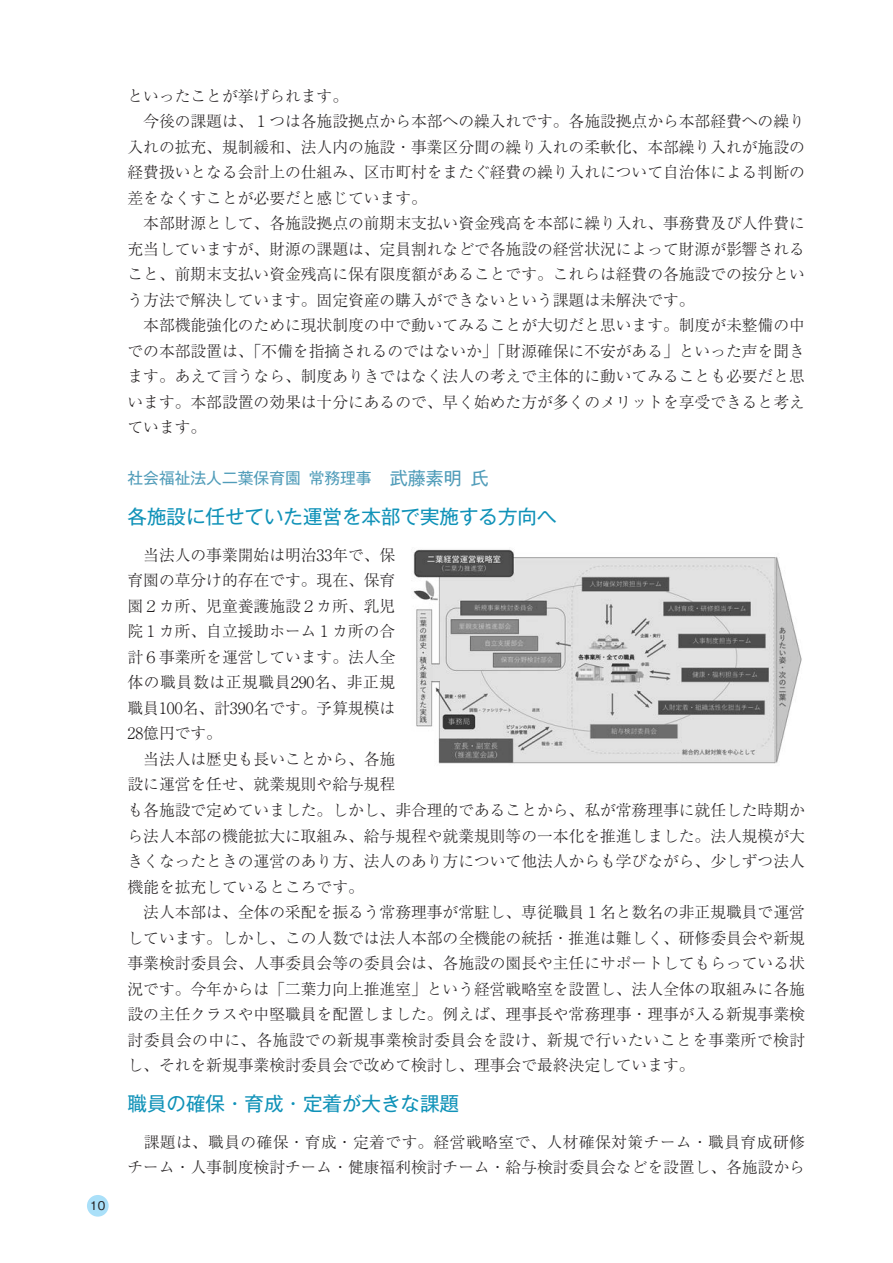
<style>
.page{position:relative;width:893px;height:1263px;background:#fff}
.page>*{position:absolute;margin:0;border:0;box-sizing:border-box;transform-origin:0 0}
.特集-見出し_特色70_K30{font:19.5px "Gothic MB101 Pr 6";color:#1092b8}
.標準{font:300 15.75px/25.5px "Ryumin Pr 6";color:#231f20;text-align:justify}
.特集-肩書_名前{font:15.75px "Gothic MB101 Pr 6";color:#509cb9}
.t1{font:500 12px "Gothic BBB Pr 6";color:#231f20}
.s1{font-size:18px}
</style>
<div class="page">
<img style="left:413px;top:549px;width:389px;height:215px">
<div style="left:87px;top:1195px;width:22px;height:21px;background:#aae0f9;border-radius:50%"></div>
<p class="t1" style="left:90px;top:1196px;width:17px">10</p>
<p class="標準" style="left:128px;top:82px;width:222px">といったことが挙げられます。</p>
<p class="標準" style="left:128px;top:108px;width:679px">　今後の課題は、１つは各施設拠点から本部への繰入れです。各施設拠点から本部経費への繰り入れの拡充、規制緩和、法人内の施設・事業区分間の繰り入れの柔軟化、本部繰り入れが施設の経費扱いとなる会計上の仕組み、区市町村をまたぐ経費の繰り入れについて自治体による判断の差をなくすことが必要だと感じています。</p>
<p class="標準" style="left:128px;top:210px;width:679px">　本部財源として、各施設拠点の前期末支払い資金残高を本部に繰り入れ、事務費及び人件費に充当していますが、財源の課題は、定員割れなどで各施設の経営状況によって財源が影響されること、前期末支払い資金残高に保有限度額があることです。これらは経費の各施設での按分という方法で解決しています。固定資産の購入ができないという課題は未解決です。</p>
<p class="標準" style="left:128px;top:312px;width:679px">　本部機能強化のために現状制度の中で動いてみることが大切だと思います。制度が未整備の中での本部設置は、「不備を指摘されるのではないか」「財源確保に不安がある」といった声を聞きます。あえて言うなら、制度ありきではなく法人の考えで主体的に動いてみることも必要だと思います。本部設置の効果は十分にあるので、早く始めた方が多くのメリットを享受できると考えています。</p>
<p class="特集-肩書_名前" style="left:128px;top:465px;width:363px">社会福祉法人二葉保育園 常務理事<span class="s1">　武藤素明 氏</span></p>
<p class="特集-見出し_特色70_K30" style="left:128px;top:500px;width:430px">各施設に任せていた運営を本部で実施する方向へ</p>
<p class="標準" style="left:128px;top:541px;width:269px">　当法人の事業開始は明治33年で、保育園の草分け的存在です。現在、保育園２カ所、児童養護施設２カ所、乳児院１カ所、自立援助ホーム１カ所の合計６事業所を運営しています。法人全体の職員数は正規職員290名、非正規職員100名、計390名です。予算規模は28億円です。</p>
<p class="標準" style="left:128px;top:745px;width:679px;text-align:left">　当法人は歴史も長いことから、各施<br>設に運営を任せ、就業規則や給与規程<br>も各施設で定めていました。しかし、非合理的であることから、私が常務理事に就任した時期から法人本部の機能拡大に取組み、給与規程や就業規則等の一本化を推進しました。法人規模が大きくなったときの運営のあり方、法人のあり方について他法人からも学びながら、少しずつ法人機能を拡充しているところです。</p>
<p class="標準" style="left:128px;top:898px;width:679px">　法人本部は、全体の采配を振るう常務理事が常駐し、専従職員１名と数名の非正規職員で運営しています。しかし、この人数では法人本部の全機能の統括・推進は難しく、研修委員会や新規事業検討委員会、人事委員会等の委員会は、各施設の園長や主任にサポートしてもらっている状況です。今年からは「二葉力向上推進室」という経営戦略室を設置し、法人全体の取組みに各施設の主任クラスや中堅職員を配置しました。例えば、理事長や常務理事・理事が入る新規事業検討委員会の中に、各施設での新規事業検討委員会を設け、新規で行いたいことを事業所で検討し、それを新規事業検討委員会で改めて検討し、理事会で最終決定しています。</p>
<p class="特集-見出し_特色70_K30" style="left:128px;top:1087px;width:333px">職員の確保・育成・定着が大きな課題</p>
<p class="標準" style="left:128px;top:1128px;width:679px">　課題は、職員の確保・育成・定着です。経営戦略室で、人材確保対策チーム・職員育成研修チーム・人事制度検討チーム・健康福利検討チーム・給与検討委員会などを設置し、各施設から</p>
</div>
